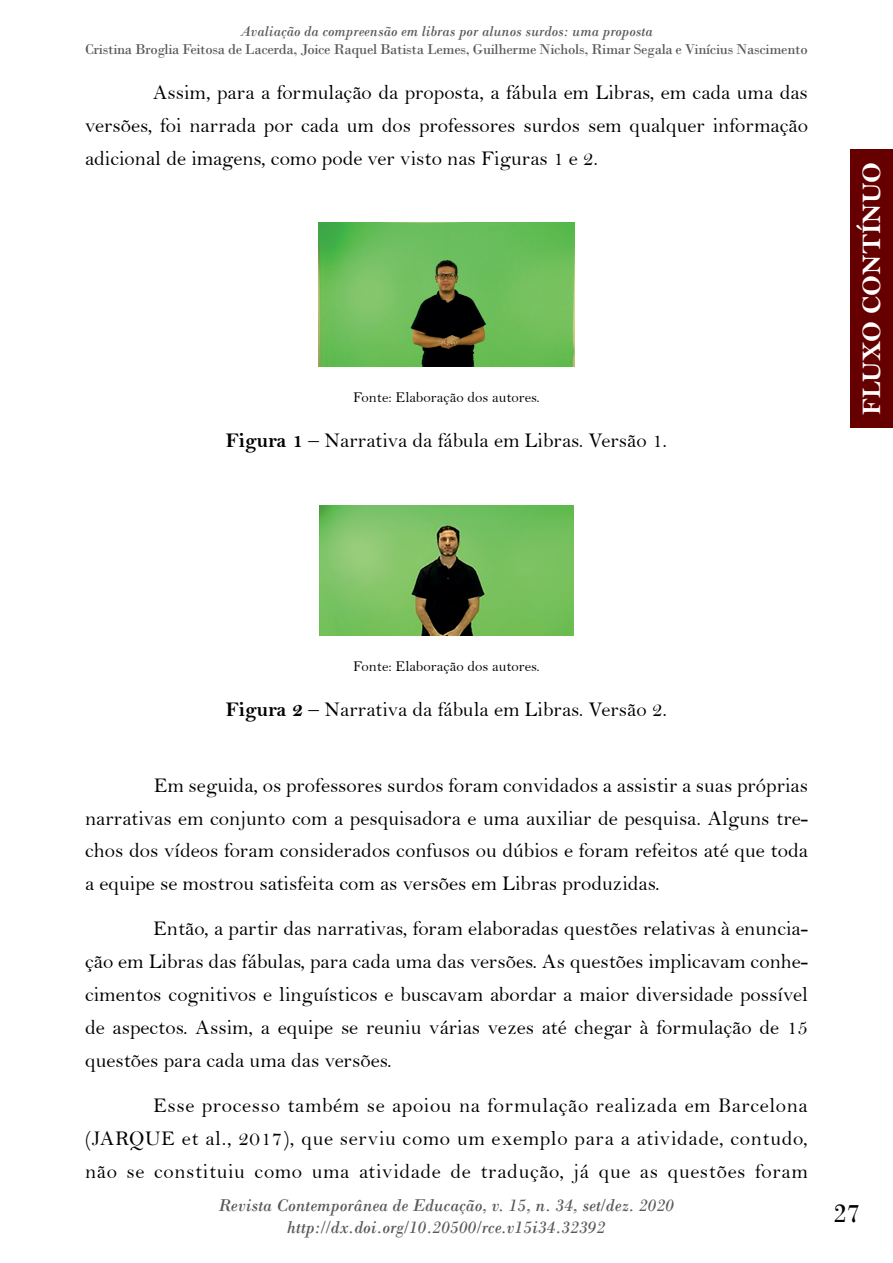
<style>
.page{position:relative;width:893px;height:1263px;background:#fff}
.page>*{position:absolute;margin:0;border:0;box-sizing:border-box;transform-origin:0 0}
.t1{font:27px "Bell MT Bold";color:#fff}
.t2{font:27px "Bodoni";color:#000}
.t3{font:21px/33px "Bell";color:#000;text-align:justify}
.t4{font:italic 18px/21.6px "Bodoni";color:#58595b;text-align:center}
.t5{font:15px "Bodoni";letter-spacing:-.02em;color:#58595b}
.t6{font:italic 15px "Bodoni";color:#58595b}
.t7{font:15px "Bell";color:#000}
.s1{font-family:"Bell MT Bold"}
</style>
<div class="page">
<div style="left:850px;top:149px;width:42px;height:278px;background:#600"></div>
<img style="left:319px;top:223px;width:255px;height:143px">
<img style="left:319px;top:505px;width:255px;height:130px">
<p class="t6" style="left:240px;top:22px;width:414px">Avaliação da compreensão em libras por alunos surdos: uma proposta</p>
<p class="t5" style="left:85px;top:40px;width:724px">Cristina Broglia Feitosa de Lacerda, Joice Raquel Batista Lemes, Guilherme Nichols, Rimar Segala e Vinícius Nascimento</p>
<p class="t3" style="left:85px;top:76px;width:724px;text-indent:68px">Assim, para a formulação da proposta, a fábula em Libras, em cada uma das versões, foi narrada por cada um dos professores surdos sem qualquer informação adicional de imagens, como pode ver visto nas Figuras 1 e 2.</p>
<p class="t7" style="left:353px;top:389px;width:188px">Fonte: Elaboração dos autores.</p>
<p class="t3" style="left:226px;top:424px;width:443px"><span class="s1">Figura 1</span> – Narrativa da fábula em Libras. Versão 1.</p>
<p class="t1" style="left:856px;top:415px;width:254px;rotate:-90deg">FLUXO CONTÍNUO</p>
<p class="t7" style="left:353px;top:657px;width:188px">Fonte: Elaboração dos autores.</p>
<p class="t3" style="left:226px;top:693px;width:443px"><span class="s1">Figura 2</span> – Narrativa da fábula em Libras. Versão 2.</p>
<p class="t3" style="left:85px;top:768px;width:724px;text-indent:69px">Em seguida, os professores surdos foram convidados a assistir a suas próprias narrativas em conjunto com a pesquisadora e uma auxiliar de pesquisa. Alguns tre&shy;chos dos vídeos foram considerados confusos ou dúbios e foram refeitos até que toda a equipe se mostrou satisfeita com as versões em Libras produzidas.</p>
<p class="t3" style="left:85px;top:912px;width:724px;text-indent:68px">Então, a partir das narrativas, foram elaboradas questões relativas à enuncia&shy;ção em Libras das fábulas, para cada uma das versões. As questões implicavam conhe&shy;cimentos cognitivos e linguísticos e buscavam abordar a maior diversidade possível de aspectos. Assim, a equipe se reuniu várias vezes até chegar à formulação de 15 questões para cada uma das versões.</p>
<p class="t3" style="left:85px;top:1089px;width:724px;text-indent:68px">Esse processo também se apoiou na formulação realizada em Barcelona (JARQUE et al., 2017), que serviu como um exemplo para a atividade, contudo, não se constituiu como uma atividade de tradução, já que as questões foram</p>
<p class="t4" style="left:219px;top:1194px;width:457px">Revista Contemporânea de Educação, v. 15, n. 34, set/dez. 2020 http://dx.doi.org/10.20500/rce.v15i34.32392</p>
<p class="t2" style="left:833px;top:1197px;width:28px">27</p>
</div>
